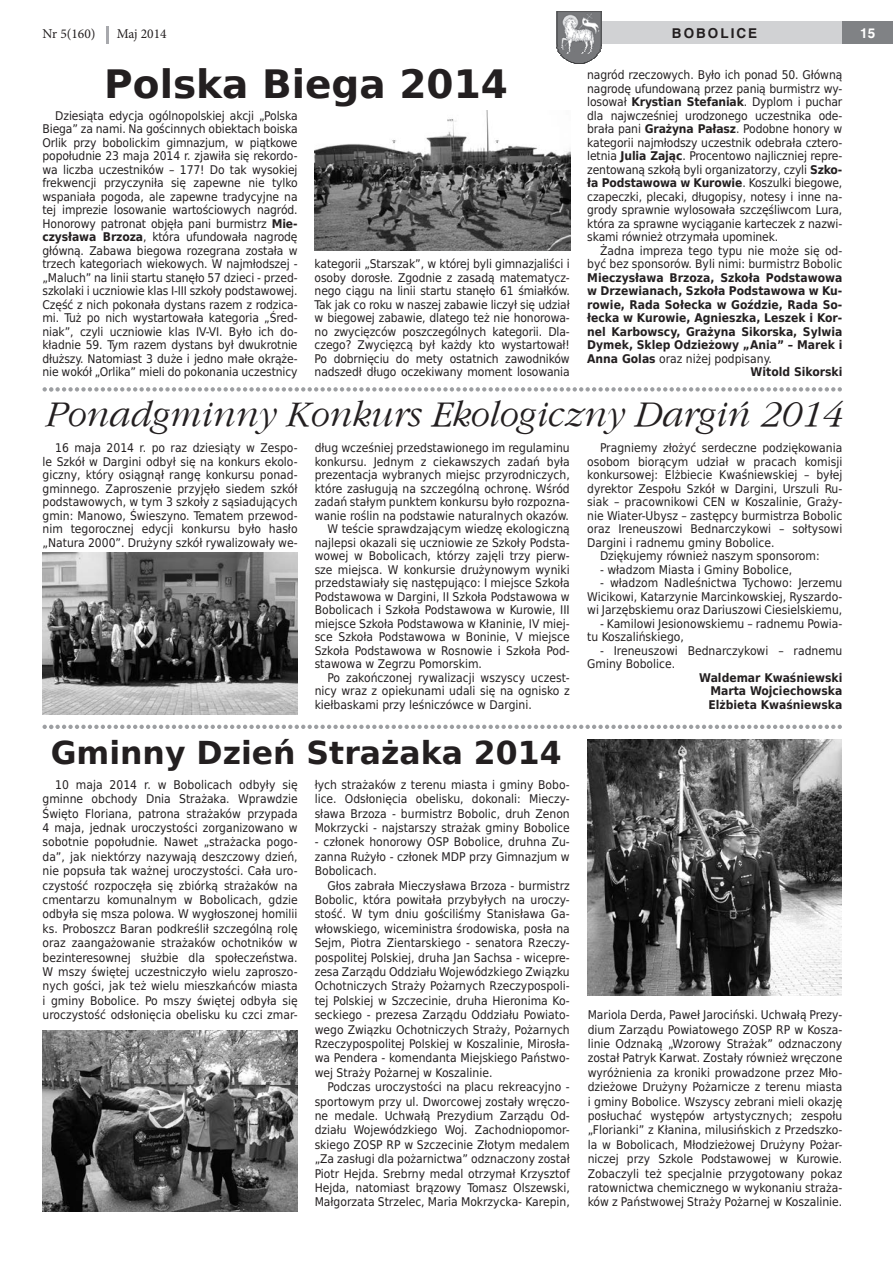
<style>
.page{position:relative;width:893px;height:1263px;background:#fff}
.page>*{position:absolute;margin:0;border:0;box-sizing:border-box;transform-origin:0 0}
.gz_tytulik_sformatow{font:700 39px "DejaVu Sans";color:#231f20}
.gz_tytul_kursywa{font:italic 37.5px "Gatineau";color:#231f20}
.gz_tytulik_sformatow-2{font:700 31.5px "DejaVu Sans";color:#231f20}
.t1{font:13.5px "Minion Pro";color:#231f20}
.t2{font:700 13.5px "Switzerland";letter-spacing:.15em;color:#231f20}
.t3{font:700 13.5px "Switzerland";color:#fff}
.gz_text_glowny{font:12px/13.5px "DejaVu Sans Condensed";color:#231f20;text-align:justify}
.gz_text_glowny-2{font:700 12px/13.5px "DejaVu Sans Condensed";color:#231f20;text-align:justify}
.s1{font-weight:700}
.s2{font-weight:400}
</style>
<div class="page">
<div style="left:570px;top:22px;width:323px;height:22px;background:#d1d2d4"></div>
<div style="left:842px;top:22px;width:51px;height:22px;background:#808285"></div>
<svg style="left:106px;top:26px;width:2px;height:17px"></svg>
<svg style="left:565px;top:59px;width:28px;height:5px"></svg>
<img style="left:556px;top:12px;width:46px;height:47px">
<img style="left:315px;top:111px;width:255px;height:140px">
<img style="left:43px;top:1030px;width:255px;height:182px">
<img style="left:587px;top:739px;width:255px;height:257px">
<img style="left:43px;top:552px;width:254px;height:162px">
<svg style="left:43px;top:387px;width:799px;height:5px"></svg>
<svg style="left:43px;top:725px;width:799px;height:4px"></svg>
<p class="t1" style="left:43px;top:25px;width:55px">Nr 5(160)</p>
<p class="t1" style="left:117px;top:25px;width:51px">Maj 2014</p>
<p class="t2" style="left:672px;top:25px;width:87px">BOBOLICE</p>
<p class="t3" style="left:860px;top:25px;width:17px">15</p>
<p class="gz_tytulik_sformatow" style="left:104px;top:52px;width:405px">Polska Biega 2014</p>
<p class="gz_text_glowny" style="left:43px;top:109px;width:257px;text-indent:13px">Dziesiąta edycja ogólnopolskiej akcji „Polska Biega” za nami. Na gościnnych obiektach boiska Orlik przy bobolickim gimnazjum, w piątkowe popołudnie 23 maja 2014 r. zjawiła się rekordo&shy;wa liczba uczestników – 177! Do tak wysokiej frekwencji przyczyniła się zapewne nie tylko wspaniała pogoda, ale zapewne tradycyjne na tej imprezie losowanie wartościowych nagród.<br>Honorowy patronat objęła pani burmistrz <span class="s1">Mie&shy;czysława Brzoza</span>, która ufundowała nagrodę główną. Zabawa biegowa rozegrana została w trzech kategoriach wiekowych. W najmłodszej - „Maluch” na linii startu stanęło 57 dzieci - przed&shy;szkolaki i uczniowie klas I-III szkoły podstawowej.<br>Część z nich pokonała dystans razem z rodzica&shy;mi. Tuż po nich wystartowała kategoria „Śred&shy;niak”, czyli uczniowie klas IV-VI. Było ich do&shy;kładnie 59. Tym razem dystans był dwukrotnie dłuższy. Natomiast 3 duże i jedno małe okrąże&shy;nie wokół „Orlika” mieli do pokonania uczestnicy</p>
<p class="gz_text_glowny" style="left:315px;top:257px;width:257px">kategorii „Starszak”, w której byli gimnazjaliści i osoby dorosłe. Zgodnie z zasadą matematycz&shy;nego ciągu na linii startu stanęło 61 śmiałków.<br>Tak jak co roku w naszej zabawie liczył się udział w biegowej zabawie, dlatego też nie honorowa&shy;no zwycięzców poszczególnych kategorii. Dla&shy;czego? Zwycięzcą był każdy kto wystartował!<br>Po dobrnięciu do mety ostatnich zawodników nadszedł długo oczekiwany moment losowania</p>
<p class="gz_text_glowny" style="left:587px;top:68px;width:257px">nagród rzeczowych. Było ich ponad 50. Główną nagrodę ufundowaną przez panią burmistrz wy&shy;losował <span class="s1">Krystian Stefaniak</span>. Dyplom i puchar dla najwcześniej urodzonego uczestnika ode&shy;brała pani <span class="s1">Grażyna Pałasz</span>. Podobne honory w kategorii najmłodszy uczestnik odebrała cztero&shy;letnia <span class="s1">Julia Zając</span>. Procentowo najliczniej repre&shy;zentowaną szkołą byli organizatorzy, czyli <span class="s1">Szko&shy;ła Podstawowa w Kurowie</span>. Koszulki biegowe, czapeczki, plecaki, długopisy, notesy i inne na&shy;grody sprawnie wylosowała szczęśliwcom Lura, która za sprawne wyciąganie karteczek z nazwi&shy;skami również otrzymała upominek.</p>
<p class="gz_text_glowny-2" style="left:587px;top:243px;width:257px;text-indent:13px"><span class="s2">Żadna impreza tego typu nie może się od&shy;być bez sponsorów. Byli nimi: burmistrz Bobolic </span>Mieczysława Brzoza, Szkoła Podstawowa w Drzewianach, Szkoła Podstawowa w Ku&shy;rowie, Rada Sołecka w Goździe, Rada So&shy;łecka w Kurowie, Agnieszka, Leszek i Kor&shy;nel Karbowscy, Grażyna Sikorska, Sylwia Dymek, Sklep Odzieżowy „Ania” – Marek i Anna Golas <span class="s2">oraz niżej podpisany.</span></p>
<p class="gz_text_glowny-2" style="left:751px;top:365px;width:93px">Witold Sikorski</p>
<p class="gz_tytul_kursywa" style="left:44px;top:393px;width:799px">Ponadgminny Konkurs Ekologiczny Dargiń 2014</p>
<p class="gz_text_glowny" style="left:43px;top:441px;width:257px;text-indent:13px">16 maja 2014 r. po raz dziesiąty w Zespo&shy;le Szkół w Dargini odbył się na konkurs ekolo&shy;giczny, który osiągnął rangę konkursu ponad&shy;gminnego. Zaproszenie przyjęło siedem szkół podstawowych, w tym 3 szkoły z sąsiadujących gmin: Manowo, Świeszyno. Tematem przewod&shy;nim tegorocznej edycji konkursu było hasło „Natura 2000”. Drużyny szkół rywalizowały we-</p>
<p class="gz_text_glowny" style="left:315px;top:441px;width:257px">dług wcześniej przedstawionego im regulaminu konkursu. Jednym z ciekawszych zadań była prezentacja wybranych miejsc przyrodniczych, które zasługują na szczególną ochronę. Wśród zadań stałym punktem konkursu było rozpozna&shy;wanie roślin na podstawie naturalnych okazów.</p>
<p class="gz_text_glowny" style="left:315px;top:522px;width:257px;text-indent:13px">W teście sprawdzającym wiedzę ekologiczną najlepsi okazali się uczniowie ze Szkoły Podsta&shy;wowej w Bobolicach, którzy zajęli trzy pierw&shy;sze miejsca. W konkursie drużynowym wyniki przedstawiały się następująco: I miejsce Szkoła Podstawowa w Dargini, II Szkoła Podstawowa w Bobolicach i Szkoła Podstawowa w Kurowie, III miejsce Szkoła Podstawowa w Kłaninie, IV miej&shy;sce Szkoła Podstawowa w Boninie, V miejsce Szkoła Podstawowa w Rosnowie i Szkoła Pod&shy;stawowa w Zegrzu Pomorskim.</p>
<p class="gz_text_glowny" style="left:315px;top:670px;width:257px;text-indent:13px">Po zakończonej rywalizacji wszyscy uczest&shy;nicy wraz z opiekunami udali się na ognisko z kiełbaskami przy leśniczówce w Dargini.</p>
<p class="gz_tytulik_sformatow-2" style="left:51px;top:727px;width:512px">Gminny Dzień Strażaka 2014</p>
<p class="gz_text_glowny" style="left:43px;top:777px;width:257px;line-height:14.4px;text-indent:13px">10 maja 2014 r. w Bobolicach odbyły się gminne obchody Dnia Strażaka. Wprawdzie Święto Floriana, patrona strażaków przypada 4 maja, jednak uroczystości zorganizowano w sobotnie popołudnie. Nawet „strażacka pogo&shy;da”, jak niektórzy nazywają deszczowy dzień, nie popsuła tak ważnej uroczystości. Cała uro&shy;czystość rozpoczęła się zbiórką strażaków na cmentarzu komunalnym w Bobolicach, gdzie odbyła się msza polowa. W wygłoszonej homilii ks. Proboszcz Baran podkreślił szczególną rolę oraz zaangażowanie strażaków ochotników w bezinteresownej służbie dla społeczeństwa.<br>W mszy świętej uczestniczyło wielu zaproszo&shy;nych gości, jak też wielu mieszkańców miasta i gminy Bobolice. Po mszy świętej odbyła się uroczystość odsłonięcia obelisku ku czci zmar-</p>
<p class="gz_text_glowny" style="left:315px;top:777px;width:257px;line-height:14.4px">łych strażaków z terenu miasta i gminy Bobo&shy;lice. Odsłonięcia obelisku, dokonali: Mieczy&shy;sława Brzoza - burmistrz Bobolic, druh Zenon Mokrzycki - najstarszy strażak gminy Bobolice</p>
<p class="gz_text_glowny" style="left:315px;top:835px;width:257px;line-height:14.4px">- członek honorowy OSP Bobolice, druhna Zu&shy;zanna Rużyło - członek MDP przy Gimnazjum w Bobolicach.</p>
<p class="gz_text_glowny" style="left:315px;top:878px;width:257px;line-height:14.4px;text-indent:13px">Głos zabrała Mieczysława Brzoza - burmistrz Bobolic, która powitała przybyłych na uroczy&shy;stość. W tym dniu gościliśmy Stanisława Ga&shy;włowskiego, wiceministra środowiska, posła na Sejm, Piotra Zientarskiego - senatora Rzeczy&shy;pospolitej Polskiej, druha Jan Sachsa - wicepre&shy;zesa Zarządu Oddziału Wojewódzkiego Związku Ochotniczych Straży Pożarnych Rzeczypospoli&shy;tej Polskiej w Szczecinie, druha Hieronima Ko&shy;seckiego - prezesa Zarządu Oddziału Powiato&shy;wego Związku Ochotniczych Straży, Pożarnych Rzeczypospolitej Polskiej w Koszalinie, Mirosła&shy;wa Pendera - komendanta Miejskiego Państwo&shy;wej Straży Pożarnej w Koszalinie.</p>
<p class="gz_text_glowny" style="left:315px;top:1079px;width:257px;line-height:14.4px;text-indent:13px">Podczas uroczystości na placu rekreacyjno - sportowym przy ul. Dworcowej zostały wręczo&shy;ne medale. Uchwałą Prezydium Zarządu Od&shy;działu Wojewódzkiego Woj. Zachodniopomor&shy;skiego ZOSP RP w Szczecinie Złotym medalem „Za zasługi dla pożarnictwa” odznaczony został Piotr Hejda. Srebrny medal otrzymał Krzysztof Hejda, natomiast brązowy Tomasz Olszewski, Małgorzata Strzelec, Maria Mokrzycka- Karepin,</p>
<p class="gz_text_glowny" style="left:587px;top:441px;width:257px;text-indent:13px">Pragniemy złożyć serdeczne podziękowania osobom biorącym udział w pracach komisji konkursowej: Elżbiecie Kwaśniewskiej – byłej dyrektor Zespołu Szkół w Dargini, Urszuli Ru&shy;siak – pracownikowi CEN w Koszalinie, Graży&shy;nie Wiater-Ubysz – zastępcy burmistrza Bobolic oraz Ireneuszowi Bednarczykowi – sołtysowi Dargini i radnemu gminy Bobolice.</p>
<p class="gz_text_glowny" style="left:600px;top:549px;width:221px">Dziękujemy również naszym sponsorom:</p>
<p class="gz_text_glowny" style="left:600px;top:562px;width:194px">- władzom Miasta i Gminy Bobolice,</p>
<p class="gz_text_glowny" style="left:587px;top:576px;width:257px;text-indent:13px">- władzom Nadleśnictwa Tychowo: Jerzemu Wicikowi, Katarzynie Marcinkowskiej, Ryszardo&shy;wi Jarzębskiemu oraz Dariuszowi Ciesielskiemu,</p>
<p class="gz_text_glowny" style="left:587px;top:616px;width:257px;text-indent:13px">- Kamilowi Jesionowskiemu – radnemu Powia&shy;tu Koszalińskiego,</p>
<p class="gz_text_glowny" style="left:587px;top:643px;width:257px;text-indent:13px">- Ireneuszowi Bednarczykowi – radnemu<br>Gminy Bobolice.</p>
<p class="gz_text_glowny-2" style="left:699px;top:670px;width:145px">Waldemar Kwaśniewski</p>
<p class="gz_text_glowny-2" style="left:710px;top:684px;width:133px">Marta Wojciechowska</p>
<p class="gz_text_glowny-2" style="left:708px;top:697px;width:135px">Elżbieta Kwaśniewska</p>
<p class="gz_text_glowny" style="left:588px;top:1007px;width:256px;line-height:14.4px">Mariola Derda, Paweł Jarociński. Uchwałą Prezy&shy;dium Zarządu Powiatowego ZOSP RP w Kosza&shy;linie Odznaką „Wzorowy Strażak” odznaczony został Patryk Karwat. Zostały również wręczone wyróżnienia za kroniki prowadzone przez Mło&shy;dzieżowe Drużyny Pożarnicze z terenu miasta i gminy Bobolice. Wszyscy zebrani mieli okazję posłuchać występów artystycznych; zespołu „Florianki” z Kłanina, milusińskich z Przedszko&shy;la w Bobolicach, Młodzieżowej Drużyny Pożar&shy;niczej przy Szkole Podstawowej w Kurowie.<br>Zobaczyli też specjalnie przygotowany pokaz ratownictwa chemicznego w wykonaniu straża&shy;ków z Państwowej Straży Pożarnej w Koszalinie.</p>
</div>
